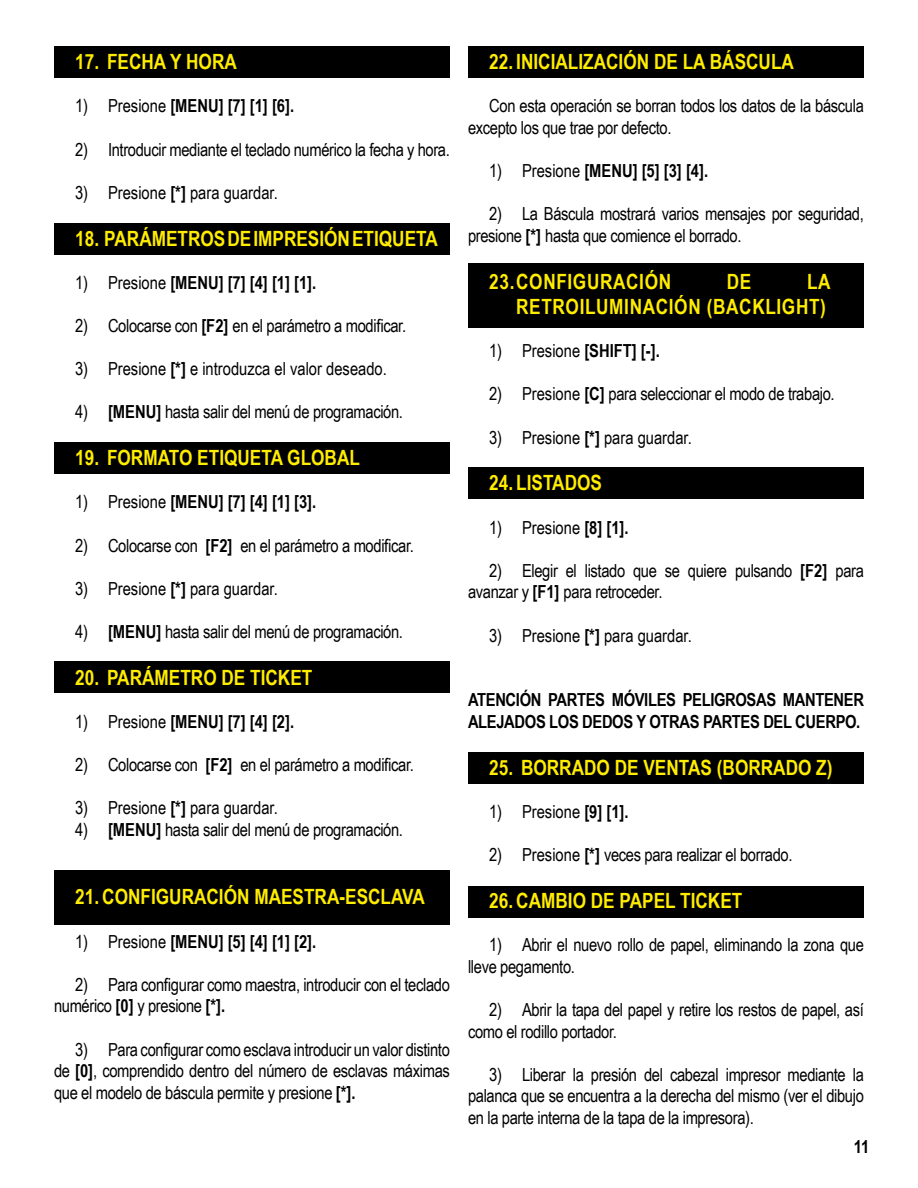
<style>
.page{position:relative;width:918px;height:1188px;background:#fff}
.page>*{position:absolute;margin:0;border:0;box-sizing:border-box;transform-origin:0 0}
.t1{font:700 21px "Arial Narrow";color:#ffed00}
.t2{font:700 21px/25.2px "Arial Narrow";letter-spacing:.03em;color:#ffed00;text-align:right}
.t3{font:18px/21.6px "Arial Narrow";letter-spacing:-.02em;color:#000}
.t4{font:700 18px/21.6px "Arial Narrow";letter-spacing:-.02em;color:#000}
.t5{font:18px "Arial Narrow";color:#000}
.s1{font-weight:400}
.s2{font-weight:700}
</style>
<div class="page">
<div style="left:54px;top:46px;width:396px;height:32px;background:#000"></div>
<div style="left:468px;top:46px;width:396px;height:32px;background:#000"></div>
<div style="left:468px;top:467px;width:396px;height:32px;background:#000"></div>
<div style="left:468px;top:752px;width:396px;height:32px;background:#000"></div>
<div style="left:54px;top:870px;width:396px;height:54px;background:#000"></div>
<div style="left:54px;top:442px;width:396px;height:32px;background:#000"></div>
<div style="left:54px;top:661px;width:396px;height:32px;background:#000"></div>
<div style="left:54px;top:223px;width:396px;height:32px;background:#000"></div>
<div style="left:468px;top:263px;width:396px;height:64px;background:#000"></div>
<div style="left:468px;top:887px;width:396px;height:31px;background:#000"></div>
<p class="t1" style="left:75px;top:46px;width:163px">17. FECHA Y HORA</p>
<p class="t4" style="left:75px;top:94px;width:220px"><span class="s1">1) Presione</span> [MENU] [7] [1] [6].</p>
<p class="t3" style="left:75px;top:138px;width:376px">2) Introducir mediante el teclado numérico la fecha y hora.</p>
<p class="t5" style="left:75px;top:179px;width:204px">3) Presione <span class="s2">[*]</span> para guardar.</p>
<p class="t1" style="left:75px;top:222px;width:364px">18. PARÁMETROS DE IMPRESIÓN ETIQUETA</p>
<p class="t4" style="left:75px;top:271px;width:243px"><span class="s1">1) Presione</span> [MENU] [7] [4] [1] [1].</p>
<p class="t3" style="left:75px;top:314px;width:332px">2) Colocarse con <span class="s2">[F2]</span> en el parámetro a modificar.</p>
<p class="t5" style="left:75px;top:356px;width:313px">3) Presione <span class="s2">[*]</span> e introduzca el valor deseado.</p>
<p class="t3" style="left:75px;top:401px;width:329px">4) <span class="s2">[MENU]</span> hasta salir del menú de programación.</p>
<p class="t1" style="left:75px;top:442px;width:286px">19. FORMATO ETIQUETA GLOBAL</p>
<p class="t4" style="left:75px;top:490px;width:243px"><span class="s1">1) Presione</span> [MENU] [7] [4] [1] [3].</p>
<p class="t3" style="left:75px;top:534px;width:340px">2) Colocarse con <span class="s2">[F2]</span> en el parámetro a modificar.</p>
<p class="t5" style="left:75px;top:575px;width:204px">3) Presione <span class="s2">[*]</span> para guardar.</p>
<p class="t3" style="left:75px;top:620px;width:329px">4) <span class="s2">[MENU]</span> hasta salir del menú de programación.</p>
<p class="t1" style="left:75px;top:662px;width:239px">20. PARÁMETRO DE TICKET</p>
<p class="t4" style="left:75px;top:710px;width:220px"><span class="s1">1) Presione</span> [MENU] [7] [4] [2].</p>
<p class="t3" style="left:75px;top:753px;width:340px">2) Colocarse con <span class="s2">[F2]</span> en el parámetro a modificar.</p>
<p class="t5" style="left:75px;top:795px;width:204px">3) Presione <span class="s2">[*]</span> para guardar.</p>
<p class="t3" style="left:75px;top:818px;width:329px">4) <span class="s2">[MENU]</span> hasta salir del menú de programación.</p>
<p class="t1" style="left:75px;top:881px;width:351px">21.CONFIGURACIÓN MAESTRA-ESCLAVA</p>
<p class="t4" style="left:75px;top:930px;width:243px"><span class="s1">1) Presione</span> [MENU] [5] [4] [1] [2].</p>
<p class="t3" style="left:54px;top:973px;width:397px;text-indent:21px">2) Para configurar como maestra, introducir con el teclado numérico <span class="s2">[0]</span> y presione <span class="s2">[*].</span></p>
<p class="t3" style="left:54px;top:1038px;width:397px;text-align:justify;text-indent:21px">3) Para configurar como esclava introducir un valor distinto de <span class="s2">[0]</span>, comprendido dentro del número de esclavas máximas que el modelo de báscula permite y presione <span class="s2">[*].</span></p>
<p class="t1" style="left:489px;top:46px;width:306px">22. INICIALIZACIÓN DE LA BÁSCULA</p>
<p class="t3" style="left:468px;top:95px;width:397px;text-indent:21px">Con esta operación se borran todos los datos de la báscula excepto los que trae por defecto.</p>
<p class="t4" style="left:489px;top:159px;width:220px"><span class="s1">1) Presione</span> [MENU] [5] [3] [4].</p>
<p class="t3" style="left:468px;top:203px;width:397px;text-indent:21px">2) La Báscula mostrará varios mensajes por seguridad, presione <span class="s2">[*]</span> hasta que comience el borrado.</p>
<p class="t2" style="left:489px;top:268px;width:183px">23.CONFIGURACIÓN</p>
<p class="t1" style="left:727px;top:266px;width:26px">DE</p>
<p class="t2" style="left:516px;top:268px;width:316px">LA<br>RETROILUMINACIÓN (BACKLIGHT)</p>
<p class="t4" style="left:489px;top:339px;width:172px"><span class="s1">1) Presione</span> [SHIFT] [-].</p>
<p class="t3" style="left:489px;top:383px;width:347px">2) Presione <span class="s2">[C]</span> para seleccionar el modo de trabajo.</p>
<p class="t5" style="left:489px;top:424px;width:204px">3) Presione <span class="s2">[*]</span> para guardar.</p>
<p class="t1" style="left:489px;top:467px;width:114px">24. LISTADOS</p>
<p class="t5" style="left:489px;top:514px;width:141px">1) Presione <span class="s2">[8] [1].</span></p>
<p class="t3" style="left:468px;top:559px;width:397px;text-indent:21px">2) Elegir el listado que se quiere pulsando <span class="s2">[F2]</span> para avanzar y <span class="s2">[F1]</span> para retroceder.</p>
<p class="t5" style="left:489px;top:622px;width:204px">3) Presione <span class="s2">[*]</span> para guardar.</p>
<p class="t4" style="left:468px;top:688px;width:398px">ATENCIÓN PARTES MÓVILES PELIGROSAS MANTENER<br>ALEJADOS LOS DEDOS Y OTRAS PARTES DEL CUERPO.</p>
<p class="t1" style="left:489px;top:752px;width:345px">25. BORRADO DE VENTAS (BORRADO Z)</p>
<p class="t5" style="left:489px;top:799px;width:141px">1) Presione <span class="s2">[9] [1].</span></p>
<p class="t3" style="left:489px;top:843px;width:305px">2) Presione <span class="s2">[*]</span> veces para realizar el borrado.</p>
<p class="t1" style="left:489px;top:885px;width:255px">26.CAMBIO DE PAPEL TICKET</p>
<p class="t3" style="left:468px;top:933px;width:397px;text-indent:21px">1) Abrir el nuevo rollo de papel, eliminando la zona que lleve pegamento.</p>
<p class="t3" style="left:468px;top:998px;width:397px;text-indent:21px">2) Abrir la tapa del papel y retire los restos de papel, así como el rodillo portador.</p>
<p class="t3" style="left:468px;top:1063px;width:397px;text-align:justify;text-indent:21px">3) Liberar la presión del cabezal impresor mediante la palanca que se encuentra a la derecha del mismo (ver el dibujo en la parte interna de la tapa de la impresora).</p>
<p class="t4" style="left:854px;top:1135px;width:17px">11</p>
</div>
